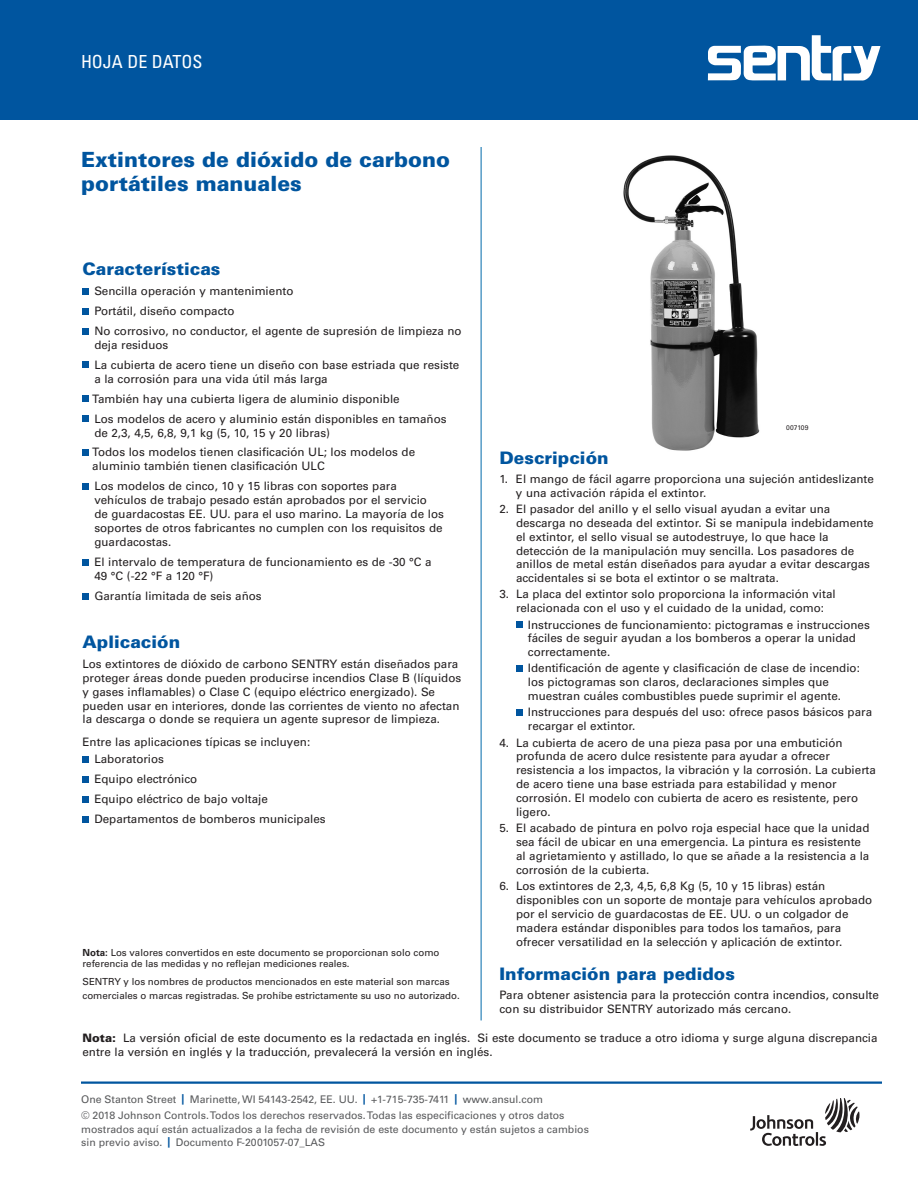
<style>
.page{position:relative;width:918px;height:1188px;background:#fff}
.page>*{position:absolute;margin:0;border:0;box-sizing:border-box;transform-origin:0 0}
.t1{font:900 21px/24px "Univers LT Std";color:#00559f}
.t2{font:condensed 18px "Univers LT Std";color:#fff}
.t3{font:900 17.25px "Univers LT Std";color:#00559f}
.t4{font:11.7px/14px "Univers LT Std";color:#231f20}
.t5{font:10.5px/16.2px "Univers LT Std";color:#58595b}
.t6{font:9.75px/11.7px "Univers LT Std";color:#231f20}
.t7{font:6.75px "Univers LT Std";color:#231f20}
.s1{font-weight:700}
.s2{font-weight:900}
.s3{font-weight:700;color:#00559f}
</style>
<div class="page">
<div style="left:0;top:0;width:918px;height:120px;background:#00559f"></div>
<hr style="left:81px;top:1082px;width:801px;height:2px;background:#00559f">
<svg style="left:750px;top:1098px;width:109px;height:48px"></svg>
<svg style="left:708px;top:35px;width:172px;height:46px"></svg>
<div style="left:82px;top:288px;width:7px;height:6px;background:#00559f"></div>
<div style="left:82px;top:308px;width:7px;height:6px;background:#00559f"></div>
<div style="left:82px;top:328px;width:7px;height:6px;background:#00559f"></div>
<div style="left:82px;top:362px;width:7px;height:6px;background:#00559f"></div>
<div style="left:82px;top:396px;width:7px;height:6px;background:#00559f"></div>
<div style="left:82px;top:416px;width:7px;height:6px;background:#00559f"></div>
<div style="left:82px;top:450px;width:7px;height:6px;background:#00559f"></div>
<div style="left:82px;top:484px;width:7px;height:6px;background:#00559f"></div>
<div style="left:82px;top:559px;width:7px;height:6px;background:#00559f"></div>
<div style="left:82px;top:593px;width:7px;height:6px;background:#00559f"></div>
<div style="left:82px;top:757px;width:7px;height:6px;background:#00559f"></div>
<div style="left:82px;top:777px;width:7px;height:6px;background:#00559f"></div>
<div style="left:82px;top:796px;width:7px;height:7px;background:#00559f"></div>
<div style="left:82px;top:816px;width:7px;height:6px;background:#00559f"></div>
<svg style="left:516px;top:622px;width:6px;height:6px"></svg>
<svg style="left:516px;top:666px;width:6px;height:6px"></svg>
<svg style="left:516px;top:710px;width:6px;height:6px"></svg>
<img style="left:623px;top:155px;width:137px;height:296px">
<hr style="left:481px;top:147px;width:1px;height:873px;background:#006aab">
<h2 class="t2" style="left:81px;top:50px;width:123px">HOJA DE DATOS</h2>
<h1 class="t1" style="left:81px;top:147px;width:371px">Extintores de dióxido de carbono portátiles manuales</h1>
<h3 class="t3" style="left:82px;top:258px;width:139px">Características</h3>
<p class="t4" style="left:94px;top:281px;width:369px;line-height:20px">Sencilla operación y mantenimiento<br>Portátil, diseño compacto<br>No corrosivo, no conductor, el agente de supresión de limpieza no</p>
<p class="t4" style="left:94px;top:335px;width:367px;line-height:20px">deja residuos<br>La cubierta de acero tiene un diseño con base estriada que resiste</p>
<p class="t4" style="left:92px;top:369px;width:356px;line-height:20px">a la corrosión para una vida útil más larga<br>También hay una cubierta ligera de aluminio disponible<br>Los modelos de acero y aluminio están disponibles en tamaños</p>
<p class="t4" style="left:92px;top:422px;width:324px;line-height:20px">de 2,3, 4,5, 6,8, 9,1 kg (5, 10, 15 y 20 libras)<br>Todos los modelos tienen clasificación UL; los modelos de</p>
<p class="t4" style="left:92px;top:456px;width:306px;line-height:20px">aluminio también tienen clasificación ULC<br>Los modelos de cinco, 10 y 15 libras con soportes para</p>
<p class="t4" style="left:94px;top:493px;width:351px">vehículos de trabajo pesado están aprobados por el servicio<br>de guardacostas EE. UU. para el uso marino. La mayoría de los soportes de otros fabricantes no cumplen con los requisitos de guardacostas.</p>
<p class="t4" style="left:94px;top:555px;width:339px">El intervalo de temperatura de funcionamiento es de -30 °C a<br>49 °C (-22 °F a 120 °F)</p>
<p class="t4" style="left:94px;top:589px;width:169px">Garantía limitada de seis años</p>
<h3 class="t3" style="left:82px;top:631px;width:99px">Aplicación</h3>
<p class="t4" style="left:82px;top:657px;width:380px">Los extintores de dióxido de carbono SENTRY están diseñados para proteger áreas donde pueden producirse incendios Clase B (líquidos y gases inflamables) o Clase C (equipo eléctrico energizado). Se pueden usar en interiores, donde las corrientes de viento no afectan la descarga o donde se requiera un agente supresor de limpieza.</p>
<p class="t4" style="left:94px;top:734px;width:217px;line-height:17px;text-indent:-12px">Entre las aplicaciones típicas se incluyen:<br>Laboratorios</p>
<p class="t4" style="left:94px;top:769px;width:233px;line-height:20px">Equipo electrónico<br>Equipo eléctrico de bajo voltaje<br>Departamentos de bomberos municipales</p>
<p class="t6" style="left:82px;top:946px;width:359px"><span class="s1">Nota:</span> Los valores convertidos en este documento se proporcionan solo como referencia de las medidas y no reflejan mediciones reales.</p>
<p class="t6" style="left:82px;top:975px;width:379px;line-height:14px">SENTRY y los nombres de productos mencionados en este material son marcas comerciales o marcas registradas. Se prohíbe estrictamente su uso no autorizado.</p>
<p class="t7" style="left:786px;top:424px;width:24px">007109</p>
<h3 class="t3" style="left:500px;top:447px;width:111px">Descripción</h3>
<p class="t4" style="left:516px;top:472px;width:360px;text-indent:-16px">1. El mango de fácil agarre proporciona una sujeción antideslizante y una activación rápida el extintor.</p>
<p class="t4" style="left:516px;top:502px;width:359px;text-indent:-16px">2. El pasador del anillo y el sello visual ayudan a evitar una descarga no deseada del extintor. Si se manipula indebidamente el extintor, el sello visual se autodestruye, lo que hace la detección de la manipulación muy sencilla. Los pasadores de anillos de metal están diseñados para ayudar a evitar descargas accidentales si se bota el extintor o se maltrata.</p>
<p class="t4" style="left:500px;top:587px;width:338px;text-align:center">3. La placa del extintor solo proporciona la información vital relacionada con el uso y el cuidado de la unidad, como:</p>
<p class="t4" style="left:528px;top:617px;width:344px">Instrucciones de funcionamiento: pictogramas e instrucciones fáciles de seguir ayudan a los bomberos a operar la unidad correctamente.</p>
<p class="t4" style="left:528px;top:661px;width:334px">Identificación de agente y clasificación de clase de incendio: los pictogramas son claros, declaraciones simples que muestran cuáles combustibles puede suprimir el agente.</p>
<p class="t4" style="left:528px;top:705px;width:346px">Instrucciones para después del uso: ofrece pasos básicos para recargar el extintor.</p>
<p class="t4" style="left:516px;top:735px;width:361px;text-indent:-17px">4. La cubierta de acero de una pieza pasa por una embutición profunda de acero dulce resistente para ayudar a ofrecer resistencia a los impactos, la vibración y la corrosión. La cubierta de acero tiene una base estriada para estabilidad y menor corrosión. El modelo con cubierta de acero es resistente, pero ligero.</p>
<p class="t4" style="left:516px;top:821px;width:355px;text-indent:-16px">5. El acabado de pintura en polvo roja especial hace que la unidad sea fácil de ubicar en una emergencia. La pintura es resistente al agrietamiento y astillado, lo que se añade a la resistencia a la corrosión de la cubierta.</p>
<p class="t4" style="left:516px;top:879px;width:358px;text-indent:-16px">6. Los extintores de 2,3, 4,5, 6,8 Kg (5, 10 y 15 libras) están disponibles con un soporte de montaje para vehículos aprobado por el servicio de guardacostas de EE. UU. o un colgador de madera estándar disponibles para todos los tamaños, para ofrecer versatilidad en la selección y aplicación de extintor.</p>
<h3 class="t3" style="left:500px;top:963px;width:237px">Información para pedidos</h3>
<p class="t4" style="left:500px;top:988px;width:381px">Para obtener asistencia para la protección contra incendios, consulte con su distribuidor SENTRY autorizado más cercano.</p>
<p class="t4" style="left:82px;top:1031px;width:797px"><span class="s2">Nota:</span> La versión oficial de este documento es la redactada en inglés. Si este documento se traduce a otro idioma y surge alguna discrepancia entre la versión en inglés y la traducción, prevalecerá la versión en inglés.</p>
<p class="t5" style="left:81px;top:1091px;width:485px">One Stanton Street <span class="s3">|</span> Marinette, WI 54143-2542, EE. UU. <span class="s3">|</span> +1-715-735-7411 <span class="s3">|</span> www.ansul.com<br>© 2018 Johnson Controls. Todos los derechos reservados. Todas las especificaciones y otros datos</p>
<p class="t5" style="left:81px;top:1122px;width:509px;line-height:13.2px">mostrados aquí están actualizados a la fecha de revisión de este documento y están sujetos a cambios sin previo aviso. <span class="s3">|</span> Documento F-2001057-07_LAS</p>
</div>
